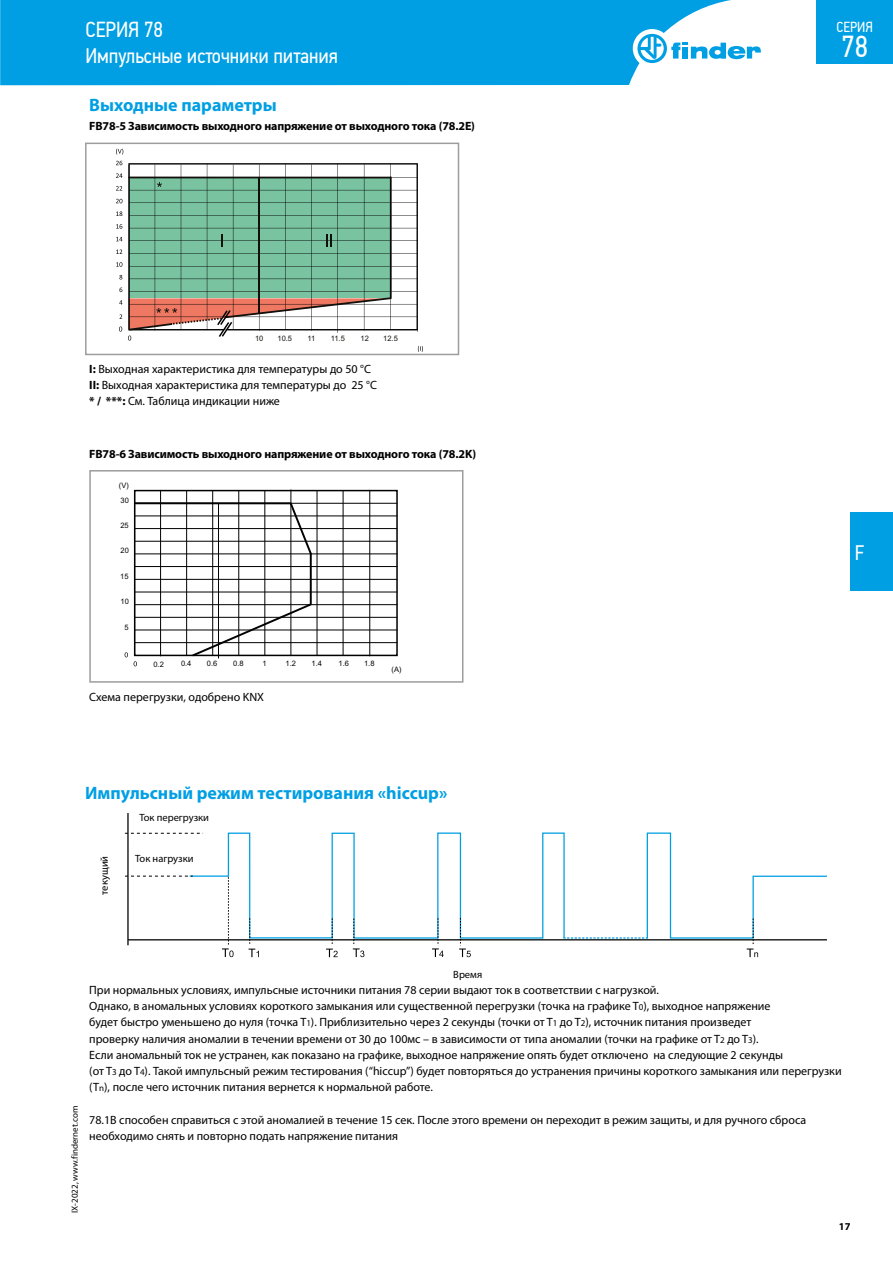
<style>
.page{position:relative;width:893px;height:1263px;background:#fff}
.page>*{position:absolute;margin:0;border:0;box-sizing:border-box;transform-origin:0 0}
.t1{font:30.3px "PF Din Text Cond Pro";color:#fff}
.t2{font:21.75px "PF Din Text Cond Pro";color:#fff}
.t3{font:21px "PF Din Text Cond Pro";color:#fff}
.t4{font:700 18px "Myriad Pro";color:#009fe3}
.t5{font:14.55px "PF Din Text Cond Pro";color:#fff}
.t6{font:12px/16.2px "Myriad Pro";color:#000}
.t7{font:700 12px "Myriad Pro";letter-spacing:-.01em;color:#000}
.t8{font:10.5px "Myriad Pro";color:#000}
.t9{font:700 10.5px "Myriad Pro";color:#000}
.t10{font:9px "Myriad Pro";color:#000}
.t11{font:7.5px "Arial MT Std";color:#010202}
.t12{font:7.5px "Arial MT Std";color:#12100b}
.s1{font-weight:700}
.s2{font-size:9px}
</style>
<div class="page">
<div style="left:850px;top:512px;width:43px;height:79px;background:#009fe3"></div>
<svg style="left:119px;top:275px;width:3px;height:4px"></svg>
<svg style="left:116px;top:262px;width:6px;height:5px"></svg>
<svg style="left:116px;top:250px;width:6px;height:4px"></svg>
<svg style="left:116px;top:237px;width:6px;height:4px"></svg>
<svg style="left:116px;top:224px;width:6px;height:5px"></svg>
<svg style="left:116px;top:211px;width:6px;height:5px"></svg>
<svg style="left:116px;top:199px;width:6px;height:4px"></svg>
<svg style="left:116px;top:186px;width:6px;height:5px"></svg>
<svg style="left:116px;top:173px;width:6px;height:5px"></svg>
<svg style="left:116px;top:161px;width:6px;height:4px"></svg>
<svg style="left:116px;top:149px;width:7px;height:6px"></svg>
<svg style="left:418px;top:346px;width:5px;height:6px"></svg>
<svg style="left:119px;top:327px;width:3px;height:5px"></svg>
<svg style="left:128px;top:163px;width:290px;height:167px"></svg>
<svg style="left:128px;top:176px;width:264px;height:165px;background:#8eb69c"></svg>
<hr style="left:258px;top:177px;width:2px;height:136px;background:#12100b">
<div style="left:85px;top:143px;width:374px;height:212px;border:2px solid #9d9d9c"></div>
<hr style="left:135px;top:642px;width:262px;height:1px;background:#000">
<hr style="left:135px;top:630px;width:262px;height:1px;background:#000">
<hr style="left:135px;top:617px;width:262px;height:1px;background:#000">
<hr style="left:135px;top:604px;width:262px;height:1px;background:#000">
<hr style="left:135px;top:592px;width:262px;height:1px;background:#000">
<hr style="left:135px;top:579px;width:262px;height:1px;background:#000">
<hr style="left:135px;top:566px;width:262px;height:1px;background:#000">
<hr style="left:135px;top:554px;width:262px;height:1px;background:#000">
<hr style="left:135px;top:541px;width:262px;height:1px;background:#000">
<hr style="left:135px;top:528px;width:262px;height:1px;background:#000">
<hr style="left:135px;top:516px;width:262px;height:1px;background:#000">
<hr style="left:135px;top:503px;width:262px;height:1px;background:#000">
<hr style="left:369px;top:490px;width:1px;height:166px;background:#000">
<hr style="left:343px;top:491px;width:1px;height:165px;background:#000">
<hr style="left:317px;top:490px;width:1px;height:165px;background:#000">
<hr style="left:291px;top:489px;width:1px;height:167px;background:#000">
<hr style="left:265px;top:490px;width:1px;height:165px;background:#000">
<hr style="left:238px;top:490px;width:1px;height:165px;background:#000">
<hr style="left:212px;top:491px;width:1px;height:165px;background:#000">
<hr style="left:186px;top:490px;width:1px;height:165px;background:#000">
<hr style="left:160px;top:490px;width:1px;height:166px;background:#000">
<svg style="left:125px;top:501px;width:188px;height:165px"></svg>
<hr style="left:218px;top:503px;width:1px;height:155px;background:#000">
<div style="left:134px;top:490px;width:264px;height:166px;border:2px solid #000"></div>
<div style="left:89px;top:470px;width:374px;height:213px;border:2px solid #9d9d9c"></div>
<hr style="left:127px;top:813px;width:2px;height:132px;background:#000">
<svg style="left:125px;top:832px;width:702px;height:125px"></svg>
<div style="left:133px;top:852px;width:63px;height:17px;background:#fff"></div>
<div style="left:0;top:0;width:731px;height:85px;background:#009fe3"></div>
<div style="left:633px;top:29px;width:38px;height:39px;background:#fff;border-radius:50%"></div>
<svg style="left:637px;top:34px;width:124px;height:29px"></svg>
<div style="left:816px;top:0;width:77px;height:64px;background:#009fe3"></div>
<h2 class="t2" style="left:85px;top:17px;width:79px">СЕРИЯ 78</h2>
<h3 class="t3" style="left:85px;top:43px;width:254px">Импульсные источники питания</h3>
<h3 class="t4" style="left:89px;top:93px;width:189px">Выходные параметры</h3>
<p class="t7" style="left:89px;top:118px;width:387px">FB78-5 Зависимость выходного напряжение от выходного тока (78.2E)</p>
<p class="t12" style="left:255px;top:334px;width:10px">10</p>
<p class="t12" style="left:278px;top:334px;width:16px">10.5</p>
<p class="t12" style="left:308px;top:334px;width:9px">11</p>
<p class="t12" style="left:331px;top:334px;width:16px">11.5</p>
<p class="t12" style="left:361px;top:334px;width:10px">12</p>
<p class="t12" style="left:383px;top:334px;width:16px">12.5</p>
<p class="t6" style="left:89px;top:360px;width:289px"><span class="s1">I:</span> Выходная характеристика для температуры до 50 °C<br><span class="s1">II:</span> Выходная характеристика для температуры до 25 °C <span class="s1">* / ***:</span> См. Таблица индикации ниже</p>
<p class="t7" style="left:89px;top:446px;width:388px">FB78-6 Зависимость выходного напряжение от выходного тока (78.2K)</p>
<p class="t11" style="left:119px;top:481px;width:11px">(V)</p>
<p class="t11" style="left:121px;top:496px;width:10px">30</p>
<p class="t11" style="left:120px;top:521px;width:10px">25</p>
<p class="t11" style="left:121px;top:546px;width:10px">20</p>
<p class="t11" style="left:120px;top:572px;width:10px">15</p>
<p class="t11" style="left:121px;top:597px;width:10px">10</p>
<p class="t11" style="left:125px;top:623px;width:6px">5</p>
<p class="t11" style="left:153px;top:660px;width:12px">0.2</p>
<p class="t11" style="left:181px;top:659px;width:12px">0.4</p>
<p class="t11" style="left:207px;top:659px;width:12px">0.6</p>
<p class="t11" style="left:233px;top:659px;width:12px">0.8</p>
<p class="t11" style="left:262px;top:659px;width:6px">1</p>
<p class="t11" style="left:285px;top:659px;width:12px">1.2</p>
<p class="t11" style="left:312px;top:659px;width:12px">1.4</p>
<p class="t11" style="left:339px;top:659px;width:12px">1.6</p>
<p class="t11" style="left:364px;top:659px;width:12px">1.8</p>
<p class="t6" style="left:89px;top:688px;width:176px">Схема перегрузки, одобрено KNX</p>
<p class="t11" style="left:392px;top:665px;width:11px">(A)</p>
<h3 class="t4" style="left:85px;top:781px;width:364px">Импульсный режим тестирования «hiccup»</h3>
<p class="t8" style="left:139px;top:811px;width:71px">Ток перегрузки</p>
<p class="t8" style="left:135px;top:852px;width:60px">Ток нагрузки</p>
<p class="t8" style="left:98px;top:895px;width:40px;rotate:-90deg">текущий</p>
<p class="t5" style="left:837px;top:19px;width:38px">СЕРИЯ</p>
<h1 class="t1" style="left:841px;top:28px;width:28px">78</h1>
<h3 class="t3" style="left:855px;top:540px;width:11px">F</h3>
<p class="t10" style="left:69px;top:1213px;width:108px;rotate:-90deg">IX-2022, www.findernet.com</p>
<p class="t8" style="left:453px;top:968px;width:30px">Время</p>
<p class="t6" style="left:89px;top:982px;width:754px">При нормальных условиях, импульсные источники питания 78 серии выдают ток в соответствии с нагрузкой.<br>Однако, в аномальных условиях короткого замыкания или существенной перегрузки (точка на графике T<span class="s2">0</span>), выходное напряжение<br>будет быстро уменьшено до нуля (точка T<span class="s2">1</span>). Приблизительно через 2 секунды (точки от T<span class="s2">1</span> до T<span class="s2">2</span>), источник питания произведет<br>проверку наличия аномалии в течении времени от 30 до 100мс – в зависимости от типа аномалии (точки на графике от T<span class="s2">2</span> до T<span class="s2">3</span>).<br>Если аномальный ток не устранен, как показано на графике, выходное напряжение опять будет отключено на следующие 2 секунды<br>(от T<span class="s2">3</span> до T<span class="s2">4</span>). Такой импульсный режим тестирования (“hiccup”) будет повторяться до устранения причины короткого замыкания или перегрузки (T<span class="s2">n</span>), после чего источник питания вернется к нормальной работе.</p>
<p class="t6" style="left:89px;top:1111px;width:718px">78.1В способен справиться с этой аномалией в течение 15 сек. После этого времени он переходит в режим защиты, и для ручного сброса необходимо снять и повторно подать напряжение питания</p>
<p class="t9" style="left:839px;top:1219px;width:13px">17</p>
</div>
